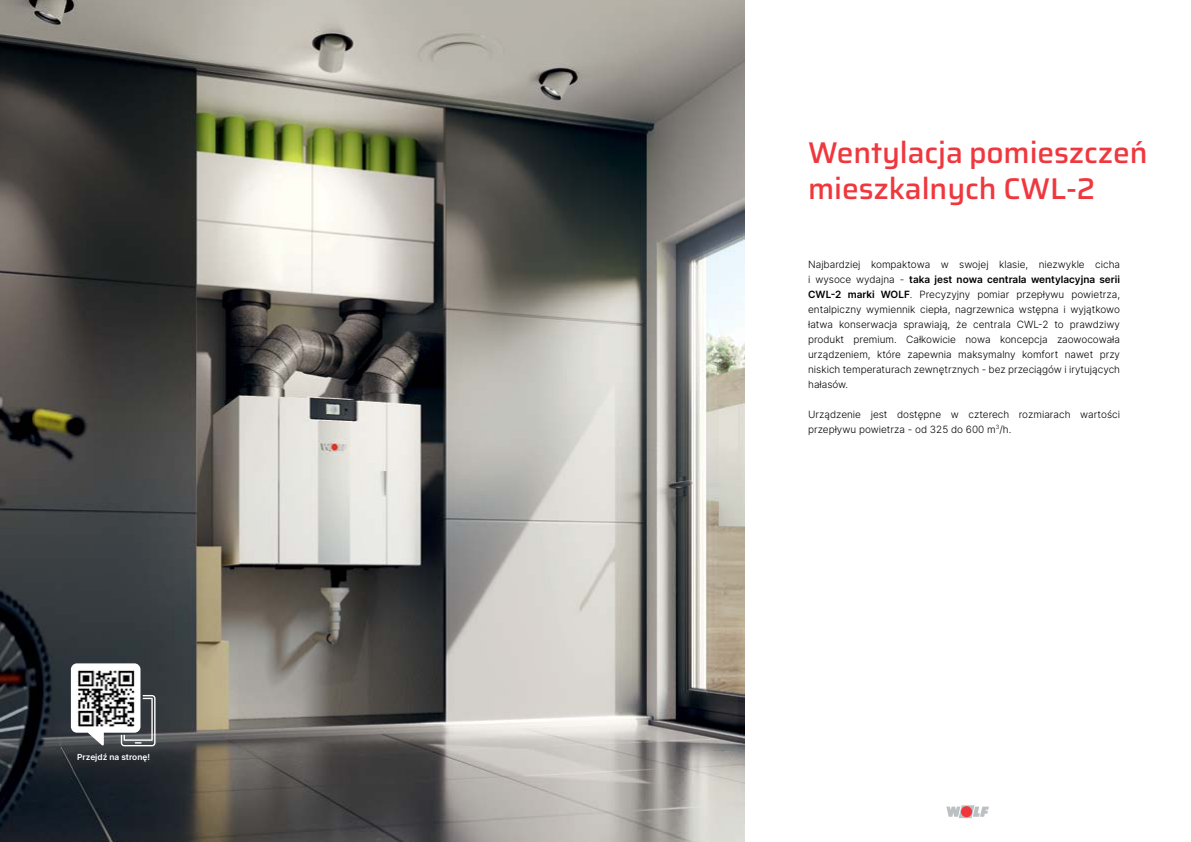
<style>
.page{position:relative;width:1191px;height:842px;background:#fff}
.page>*{position:absolute;margin:0;border:0;box-sizing:border-box;transform-origin:0 0}
.t1{font:100 30px/36px "Saira";letter-spacing:-.005em;color:#ef373e}
.t2{font:300 10px/15px "Inter";color:#000;text-align:justify}
.t3{font:600 8.3px "Inter";color:#fff}
.s1{font-weight:600}
</style>
<div class="page">
<img style="left:0;top:0;width:744px;height:842px">
<svg style="left:946px;top:805px;width:43px;height:13px"></svg>
<div style="left:961px;top:806px;width:11px;height:11px;background:#ef373e;border-radius:50%"></div>
<svg style="left:71px;top:663px;width:84px;height:83px"></svg>
<img style="left:76px;top:669px;width:60px;height:58px">
<p class="t3" style="left:77px;top:751px;width:74px">Przejdź na stronę!</p>
<h1 class="t1" style="left:808px;top:133px;width:341px">Wentylacja pomieszczeń mieszkalnych CWL-2</h1>
<p class="t2" style="left:808px;top:256px;width:313px">Najbardziej kompaktowa w swojej klasie, niezwykle cicha i wysoce wydajna - <span class="s1">taka jest nowa centrala wentylacyjna serii CWL-2 marki WOLF</span>. Precyzyjny pomiar przepływu powietrza, entalpiczny wymiennik ciepła, nagrzewnica wstępna i wyjątkowo łatwa konserwacja sprawiają, że centrala CWL-2 to prawdziwy produkt premium. Całkowicie nowa koncepcja zaowocowała urządzeniem, które zapewnia maksymalny komfort nawet przy niskich temperaturach zewnętrznych - bez przeciągów i irytujących hałasów.</p>
<p class="t2" style="left:808px;top:406px;width:313px">Urządzenie jest dostępne w czterech rozmiarach wartości przepływu powietrza - od 325 do 600 m<sup>3</sup>/h.</p>
</div>
